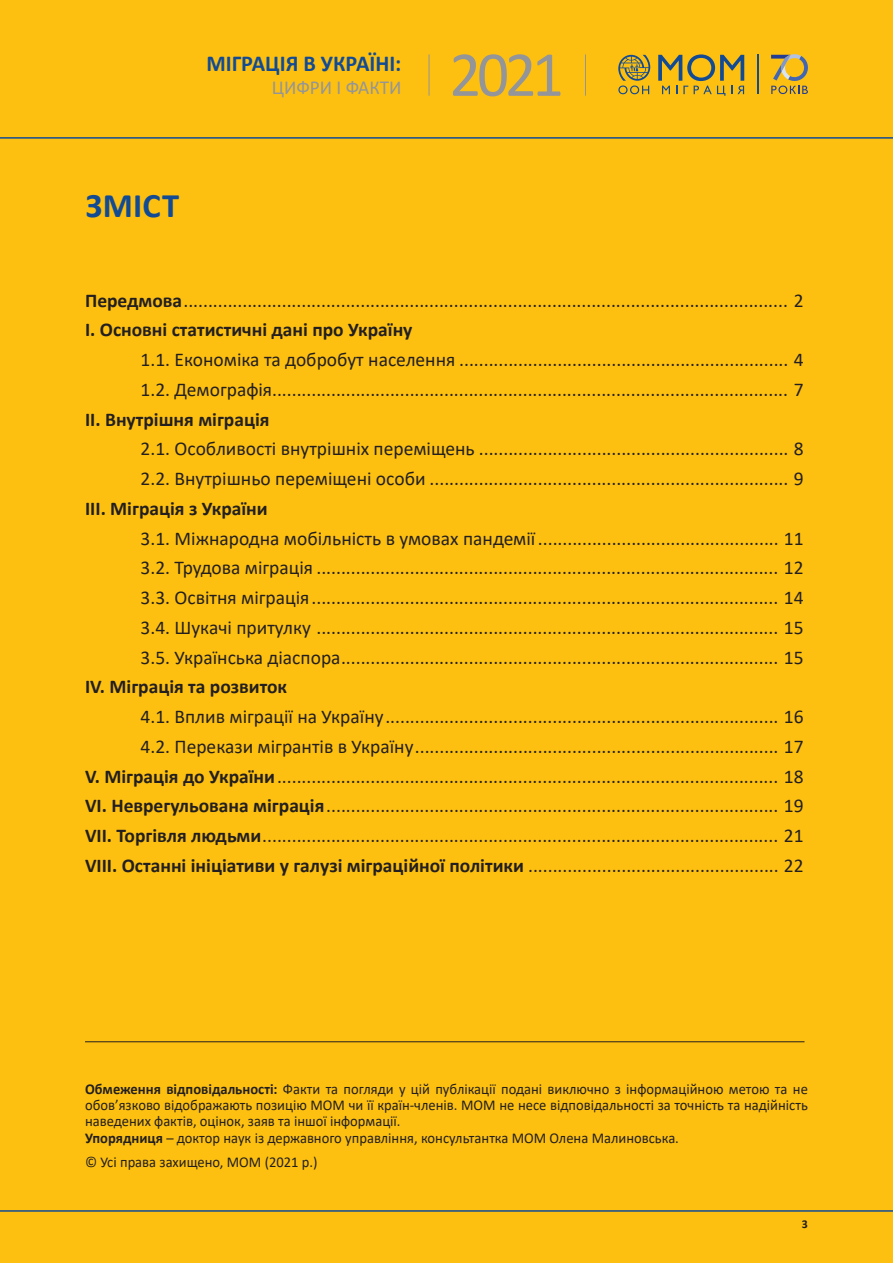
<style>
.page{position:relative;width:893px;height:1263px;background:#fdc011}
.page>*{position:absolute;margin:0;border:0;box-sizing:border-box;transform-origin:0 0}
.t1{font:64.8px "Calibri";color:#939598}
.zag{font:700 34.5px "Calibri";letter-spacing:.01em;color:#124b94}
.t2{font:700 22.8px "Calibri";color:#124b94}
.t3{font:19.8px "Calibri";color:#939598}
.podglavka{font:19.5px "Calibri";color:#231f20}
.podglavka-2{font:700 19.5px "Calibri";color:#231f20}
.podglavka-3{font:15px/16.2px "Calibri";color:#231f20;text-align:justify}
.t4{font:700 12px "Calibri";color:#231f20}
.s1{font-weight:700}
</style>
<div class="page">
<hr style="left:0;top:1210px;width:893px;height:2px;background:#124b94">
<hr style="left:0;top:137px;width:893px;height:2px;background:#124b94">
<hr style="left:429px;top:54px;width:1px;height:42px;background:#939598">
<hr style="left:585px;top:54px;width:1px;height:42px;background:#939598">
<svg style="left:771px;top:54px;width:37px;height:40px"></svg>
<hr style="left:757px;top:54px;width:2px;height:40px;background:#124b94">
<svg style="left:618px;top:55px;width:32px;height:39px"></svg>
<svg style="left:658px;top:54px;width:86px;height:42px"></svg>
<hr style="left:85px;top:1041px;width:719px;height:1px;background:#231f20">
<p class="t2" style="left:206px;top:47px;width:197px">МІГРАЦІЯ В УКРАЇНІ:</p>
<p class="t3" style="left:272px;top:74px;width:131px">ЦИФРИ І ФАКТИ</p>
<p class="zag" style="left:86px;top:181px;width:95px">ЗМІСТ</p>
<h1 class="t1" style="left:449px;top:29px;width:116px">2021</h1>
<p class="podglavka" style="left:85px;top:286px;width:720px"><span class="s1">Передмова</span>........................................................................................................................... 2</p>
<p class="podglavka-2" style="left:85px;top:316px;width:329px">І. Основні статистичні дані про Україну</p>
<p class="podglavka" style="left:141px;top:346px;width:665px">1.1. Економіка та добробут населення ................................................................... 4</p>
<p class="podglavka" style="left:141px;top:376px;width:665px">1.2. Демографія......................................................................................................... 7</p>
<p class="podglavka-2" style="left:85px;top:405px;width:186px">ІІ. Внутрішня міграція</p>
<p class="podglavka" style="left:141px;top:435px;width:665px">2.1. Особливості внутрішніх переміщень ............................................................... 8</p>
<p class="podglavka" style="left:141px;top:465px;width:665px">2.2. Внутрішньо переміщені особи ......................................................................... 9</p>
<p class="podglavka-2" style="left:85px;top:494px;width:184px">ІІІ. Міграція з України</p>
<p class="podglavka" style="left:141px;top:524px;width:665px">3.1. Міжнародна мобільність в умовах пандемії ................................................. 11</p>
<p class="podglavka" style="left:141px;top:554px;width:665px">3.2. Трудова міграція .............................................................................................. 12</p>
<p class="podglavka" style="left:141px;top:584px;width:665px">3.3. Освітня міграція............................................................................................... 14</p>
<p class="podglavka" style="left:141px;top:614px;width:665px">3.4. Шукачі притулку .............................................................................................. 15</p>
<p class="podglavka" style="left:141px;top:643px;width:665px">3.5. Українська діаспора......................................................................................... 15</p>
<p class="podglavka-2" style="left:85px;top:673px;width:204px">IV. Міграція та розвиток</p>
<p class="podglavka" style="left:141px;top:703px;width:665px">4.1. Вплив міграції на Україну................................................................................ 16</p>
<p class="podglavka" style="left:141px;top:733px;width:665px">4.2. Перекази мігрантів в Україну.......................................................................... 17</p>
<p class="podglavka" style="left:85px;top:763px;width:720px"><span class="s1">V. Міграція до України</span>...................................................................................................... 18</p>
<p class="podglavka" style="left:85px;top:792px;width:720px"><span class="s1">VI. Неврегульована міграція</span>............................................................................................ 19</p>
<p class="podglavka" style="left:85px;top:822px;width:720px"><span class="s1">VII. Торгівля людьми</span>......................................................................................................... 21</p>
<p class="podglavka" style="left:85px;top:852px;width:720px"><span class="s1">VIIІ. Останні ініціативи у галузі міграційної політики</span> ................................................... 22</p>
<p class="podglavka-3" style="left:85px;top:1080px;width:724px"><span class="s1">Обмеження відповідальності:</span> Факти та погляди у цій публікації подані виключно з інформаційною метою та не обов’язково відображають позицію МОМ чи її країн-членів. МОМ не несе відповідальності за точність та надійність наведених фактів, оцінок, заяв та іншої інформації.</p>
<p class="podglavka-3" style="left:85px;top:1129px;width:595px"><span class="s1">Упорядниця</span> – доктор наук із державного управління, консультантка МОМ Олена Малиновська.</p>
<p class="podglavka-3" style="left:85px;top:1154px;width:234px">© Усі права захищенo, МОМ (2021 р.)</p>
<p class="t4" style="left:802px;top:1215px;width:8px">3</p>
</div>
